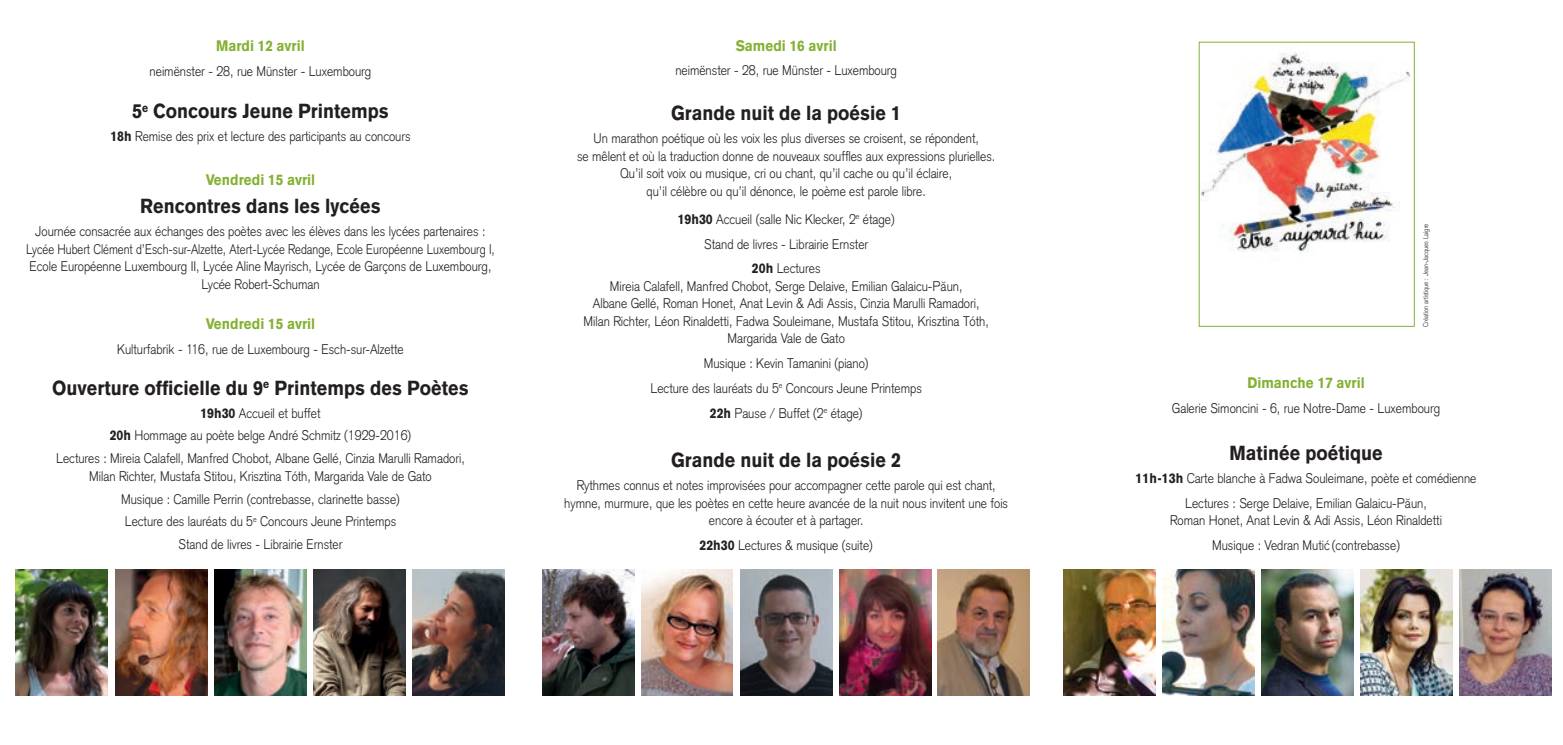
<style>
.page{position:relative;width:1563px;height:745px;background:#fff}
.page>*{position:absolute;margin:0;border:0;box-sizing:border-box;transform-origin:0 0}
.t1{font:900 20px "Akzidenz Grotesk";color:#231f20;scale:.9 1}
.t2{font:900 15px "Akzidenz Grotesk";color:#84b133;scale:.9 1}
.t3{font:300 13.75px/17.5px "Akzidenz Grotesk";color:#231f20;text-align:center;scale:.9 1}
.t4{font:300 6.88px "Akzidenz Grotesk";color:#231f20;scale:.9 1}
.s1{font-weight:900}
</style>
<div class="page">
<img style="left:1201px;top:52px;width:209px;height:200px">
<img style="left:215px;top:569px;width:91px;height:125px">
<img style="left:1261px;top:569px;width:92px;height:125px">
<img style="left:115px;top:569px;width:92px;height:125px">
<img style="left:1162px;top:569px;width:92px;height:125px">
<img style="left:16px;top:569px;width:92px;height:125px">
<img style="left:1063px;top:569px;width:92px;height:125px">
<img style="left:314px;top:569px;width:91px;height:125px">
<img style="left:1360px;top:569px;width:92px;height:125px">
<img style="left:413px;top:569px;width:92px;height:125px">
<img style="left:740px;top:569px;width:92px;height:125px">
<img style="left:641px;top:569px;width:92px;height:125px">
<img style="left:542px;top:569px;width:92px;height:125px">
<img style="left:839px;top:569px;width:92px;height:125px">
<img style="left:938px;top:569px;width:92px;height:125px">
<img style="left:1459px;top:569px;width:92px;height:125px">
<p class="t2" style="left:216px;top:36px;width:100px">Mardi 12 avril</p>
<p class="t3" style="left:150px;top:63px;width:248px">neimënster - 28, rue Münster - Luxembourg</p>
<h1 class="t1" style="left:132px;top:99px;width:287px">5<sup>e</sup> Concours Jeune Printemps</h1>
<p class="t3" style="left:110px;top:128px;width:335px"><span class="s1">18h</span> Remise des prix et lecture des participants au concours</p>
<p class="t2" style="left:206px;top:171px;width:123px">Vendredi 15 avril</p>
<h1 class="t1" style="left:140px;top:194px;width:269px">Rencontres dans les lycées</h1>
<p class="t3" style="left:26px;top:222px;width:522px">Journée consacrée aux échanges des poètes avec les élèves dans les lycées partenaires :<br>Lycée Hubert Clément d’Esch-sur-Alzette, Atert-Lycée Redange, Ecole Européenne Luxembourg I, Ecole Européenne Luxembourg II, Lycée Aline Mayrisch, Lycée de Garçons de Luxembourg, Lycée Robert-Schuman</p>
<p class="t2" style="left:206px;top:314px;width:123px">Vendredi 15 avril</p>
<p class="t3" style="left:117px;top:340px;width:320px">Kulturfabrik - 116, rue de Luxembourg - Esch-sur-Alzette</p>
<h1 class="t1" style="left:52px;top:375px;width:464px">Ouverture officielle du 9<sup>e</sup> Printemps des Poètes</h1>
<p class="t3" style="left:56px;top:401px;width:455px;line-height:22.8px"><span class="s1">19h30</span> Accueil et buffet<br><span class="s1">20h</span> Hommage au poète belge André Schmitz (1929-2016)<br>Lectures : Mireia Calafell, Manfred Chobot, Albane Gellé, Cinzia Marulli Ramadori,</p>
<p class="t3" style="left:89px;top:464px;width:382px;line-height:22.9px">Milan Richter, Mustafa Stitou, Krisztina Tóth, Margarida Vale de Gato Musique : Camille Perrin (contrebasse, clarinette basse)<br>Lecture des lauréats du 5<sup>e</sup> Concours Jeune Printemps<br>Stand de livres - Librairie Ernster</p>
<p class="t2" style="left:736px;top:36px;width:114px">Samedi 16 avril</p>
<p class="t3" style="left:675px;top:62px;width:248px">neimënster - 28, rue Münster - Luxembourg</p>
<h1 class="t1" style="left:671px;top:101px;width:257px">Grande nuit de la poésie 1</h1>
<p class="t3" style="left:577px;top:130px;width:466px">Un marathon poétique où les voix les plus diverses se croisent, se répondent,<br>se mêlent et où la traduction donne de nouveaux souffles aux expressions plurielles.<br>Qu’il soit voix ou musique, cri ou chant, qu’il cache ou qu’il éclaire,<br>qu’il célèbre ou qu’il dénonce, le poème est parole libre.</p>
<p class="t3" style="left:678px;top:207px;width:243px;line-height:24.6px"><span class="s1">19h30</span> Accueil (salle Nic Klecker, 2<sup>e</sup> étage)<br>Stand de livres - Librairie Ernster<br><span class="s1">20h</span> Lectures</p>
<p class="t3" style="left:583px;top:277px;width:452px">Mireia Calafell, Manfred Chobot, Serge Delaive, Emilian Galaicu-Pa˘ un,<br>Albane Gellé, Roman Honet, Anat Levin &amp; Adi Assis, Cinzia Marulli Ramadori, Milan Richter, Léon Rinaldetti, Fadwa Souleimane, Mustafa Stitou, Krisztina Tóth, Margarida Vale de Gato</p>
<p class="t3" style="left:650px;top:350px;width:303px;line-height:24.9px">Musique : Kevin Tamanini (piano)<br>Lecture des lauréats du 5<sup>e</sup> Concours Jeune Printemps<br><span class="s1">22h</span> Pause / Buffet (2<sup>e</sup> étage)</p>
<h1 class="t1" style="left:671px;top:447px;width:257px">Grande nuit de la poésie 2</h1>
<p class="t3" style="left:564px;top:476px;width:495px">Rythmes connus et notes improvisées pour accompagner cette parole qui est chant, hymne, murmure, que les poètes en cette heure avancée de la nuit nous invitent une fois encore à écouter et à partager.</p>
<p class="t3" style="left:699px;top:536px;width:194px"><span class="s1">22h30</span> Lectures &amp; musique (suite)</p>
<p class="t4" style="left:1422px;top:326px;width:116px;rotate:-90deg">Création artistique : Jean-Jacques Laigre</p>
<p class="t2" style="left:1247px;top:373px;width:132px">Dimanche 17 avril</p>
<p class="t3" style="left:1172px;top:399px;width:300px">Galerie Simoncini - 6, rue Notre-Dame - Luxembourg</p>
<h1 class="t1" style="left:1229px;top:441px;width:172px">Matinée poétique</h1>
<p class="t3" style="left:1135px;top:466px;width:380px;line-height:24.6px"><span class="s1">11h-13h</span> Carte blanche à Fadwa Souleimane, poète et comédienne<br>Lectures : Serge Delaive, Emilian Galaicu-Pa˘ un,</p>
<p class="t3" style="left:1170px;top:508px;width:304px;line-height:24.6px">Roman Honet, Anat Levin &amp; Adi Assis, Léon Rinaldetti<br>Musique : Vedran Mutic´ (contrebasse)</p>
</div>
